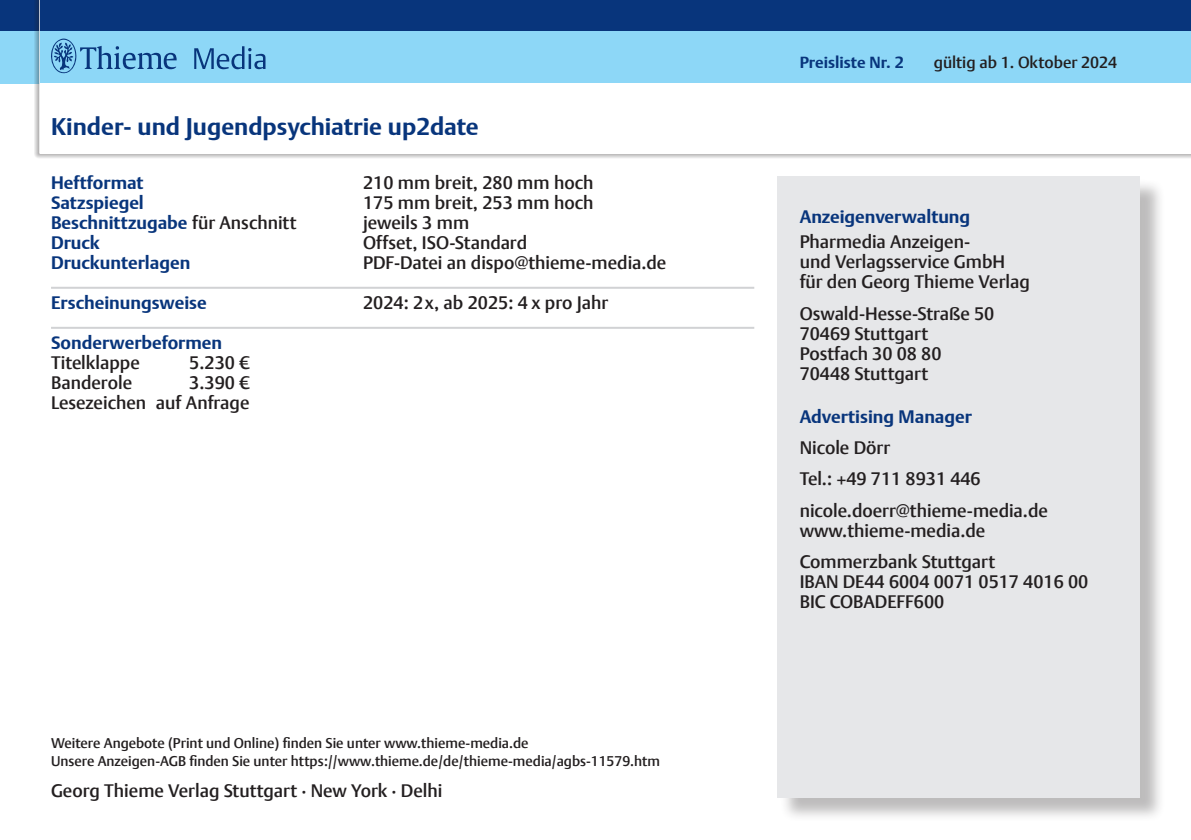
<style>
.page{position:relative;width:1191px;height:840px;background:#fff}
.page>*{position:absolute;margin:0;border:0;box-sizing:border-box;transform-origin:0 0}
.t1{font:700 24px "Thieme Argo 2011";color:#08357c}
.t2{font:500 18px/20px "Thieme Argo 2011";color:#231f20}
.t3{font:700 18px "Thieme Argo 2011";color:#08357c}
.t4{font:500 16px "Thieme Argo 2011";color:#231f20}
.t5{font:700 16px "Thieme Argo 2011";color:#08357c}
.t6{font:500 14px "Thieme Argo 2011";color:#231f20}
.s1{font-weight:500;color:#231f20}
</style>
<div class="page">
<div style="left:0;top:0;width:1191px;height:31px;background:#08357c"></div>
<div style="left:0;top:31px;width:1191px;height:52px;background:#8dd7f7"></div>
<div style="left:34px;top:0;width:1157px;height:158px;background:#231f20;opacity:.75"></div>
<div style="left:40px;top:0;width:1151px;height:31px;background:#08357c"></div>
<div style="left:40px;top:31px;width:1151px;height:52px;background:#8dd7f7"></div>
<div style="left:40px;top:83px;width:1151px;height:71px;background:#fff"></div>
<svg style="left:194px;top:46px;width:71px;height:23px"></svg>
<svg style="left:51px;top:39px;width:126px;height:35px"></svg>
<div style="left:779px;top:179px;width:386px;height:643px;background:#231f20;opacity:.3"></div>
<div style="left:777px;top:176px;width:363px;height:621px;background:#e6e7e9"></div>
<hr style="left:52px;top:286px;width:701px;height:2px;background:#d1d2d4">
<hr style="left:52px;top:326px;width:701px;height:2px;background:#d1d2d4">
<h1 class="t1" style="left:51px;top:110px;width:429px">Kinder- und Jugendpsychiatrie up2date</h1>
<p class="t3" style="left:51px;top:170px;width:94px">Heftformat</p>
<p class="t2" style="left:363px;top:172px;width:232px">210 mm breit, 280 mm hoch</p>
<p class="t3" style="left:51px;top:190px;width:94px">Satzspiegel</p>
<p class="t2" style="left:363px;top:192px;width:232px">175 mm breit, 253 mm hoch</p>
<p class="t3" style="left:51px;top:210px;width:247px">Beschnittzugabe <span class="s1">für Anschnitt</span></p>
<p class="t2" style="left:363px;top:212px;width:107px">jeweils 3 mm</p>
<p class="t3" style="left:51px;top:230px;width:50px">Druck</p>
<p class="t2" style="left:363px;top:232px;width:166px">Offset, ISO-Standard</p>
<p class="t3" style="left:51px;top:250px;width:141px">Druckunterlagen</p>
<p class="t2" style="left:363px;top:252px;width:305px">PDF-Datei an dispo@thieme-media.de</p>
<p class="t3" style="left:51px;top:290px;width:157px">Erscheinungsweise</p>
<p class="t2" style="left:363px;top:292px;width:247px">2024: 2 x, ab 2025: 4 x pro Jahr</p>
<p class="t3" style="left:51px;top:330px;width:173px">Sonderwerbeformen</p>
<p class="t2" style="left:51px;top:352px;width:90px">Titelklappe</p>
<p class="t2" style="left:189px;top:352px;width:62px">5.230 €</p>
<p class="t2" style="left:51px;top:372px;width:83px">Banderole</p>
<p class="t2" style="left:51px;top:372px;width:200px;text-align:right">3.390 €<br>Lesezeichen auf Anfrage</p>
<p class="t6" style="left:51px;top:733px;width:479px">Weitere Angebote (Print und Online) finden Sie unter www.thieme-media.de</p>
<p class="t6" style="left:51px;top:751px;width:610px">Unsere Anzeigen-AGB finden Sie unter https://www.thieme.de/de/thieme-media/agbs-11579.htm</p>
<p class="t2" style="left:51px;top:780px;width:393px">Georg Thieme Verlag Stuttgart · New York · Delhi</p>
<p class="t5" style="left:799px;top:52px;width:106px">Preisliste Nr. 2</p>
<p class="t4" style="left:933px;top:52px;width:185px">gültig ab 1. Oktober 2024</p>
<p class="t3" style="left:799px;top:204px;width:172px">Anzeigenverwaltung</p>
<p class="t2" style="left:799px;top:231px;width:232px">Pharmedia Anzeigen-<br>und Verlagsservice GmbH für den Georg Thieme Verlag</p>
<p class="t2" style="left:799px;top:303px;width:196px">Oswald-Hesse-Straße 50<br>70469 Stuttgart<br>Postfach 30 08 80<br>70448 Stuttgart</p>
<p class="t3" style="left:799px;top:404px;width:174px">Advertising Manager</p>
<p class="t2" style="left:799px;top:431px;width:250px;line-height:31.4px">Nicole Dörr<br>Tel.: +49 711 8931 446 nicole.doerr@thieme-media.de</p>
<p class="t2" style="left:799px;top:514px;width:197px;line-height:31.4px">www.thieme-media.de<br>Commerzbank Stuttgart</p>
<p class="t2" style="left:799px;top:571px;width:290px">IBAN DE44 6004 0071 0517 4016 00<br>BIC COBADEFF600</p>
</div>
